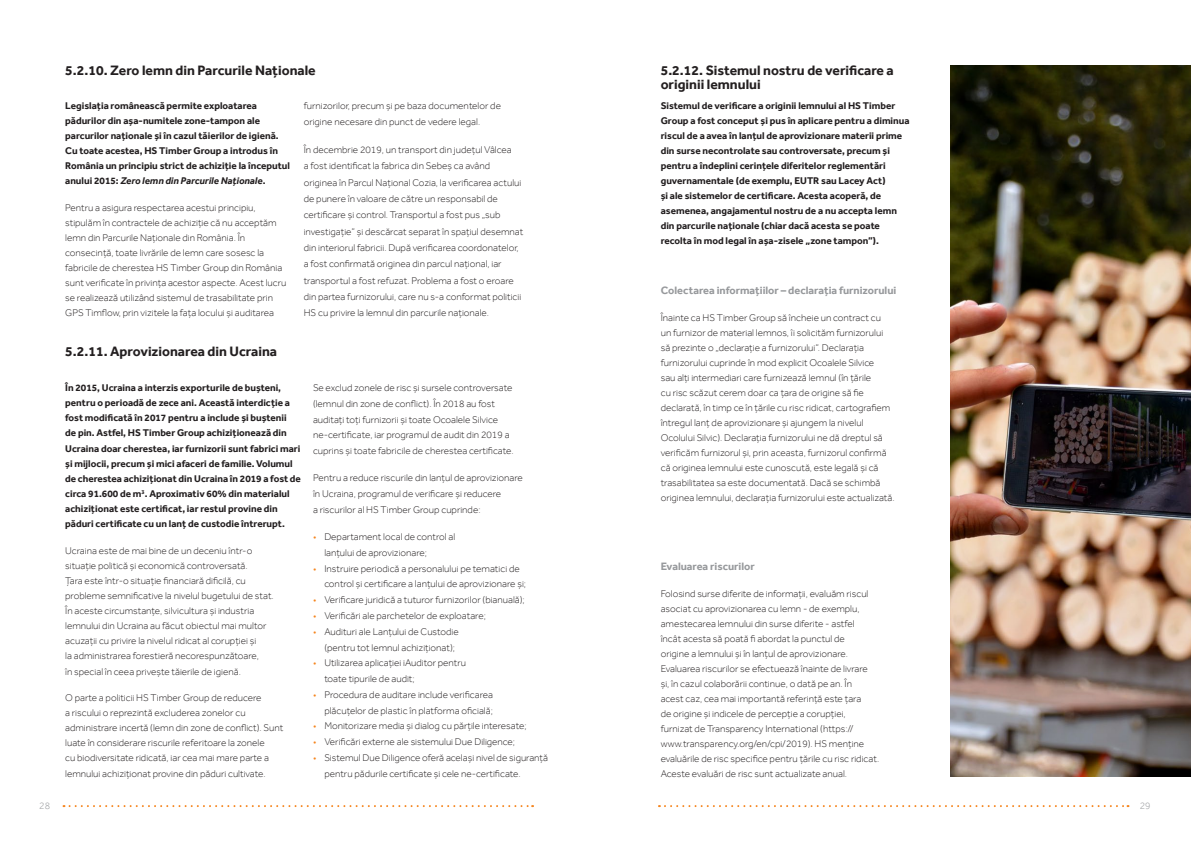
<style>
.page{position:relative;width:1191px;height:842px;background:#fff}
.page>*{position:absolute;margin:0;border:0;box-sizing:border-box;transform-origin:0 0}
.Subtitlu{font:700 14px/14px "Effra";color:#231f20}
.t1{font:700 11px "Effra";color:#97999c}
.t2{font:300 10px/15px "Effra";color:#231f20}
.t3{font:700 10px/15px "Effra";color:#231f20}
.t4{font:300 10px "Effra";color:#97999c}
.s1{font-style:italic}
.s2{color:#f6861f}
</style>
<div class="page">
<svg style="left:63px;top:805px;width:470px;height:2px"></svg>
<svg style="left:659px;top:805px;width:469px;height:2px"></svg>
<img style="left:951px;top:65px;width:240px;height:712px">
<p class="Subtitlu" style="left:65px;top:63px;width:252px">5.2.10. Zero lemn din Parcurile Naționale</p>
<p class="Subtitlu" style="left:660px;top:63px;width:235px">5.2.12. Sistemul nostru de verificare a originii lemnului</p>
<p class="t3" style="left:65px;top:98px;width:226px">Legislația românească permite exploatarea pădurilor din așa-numitele zone-tampon ale parcurilor naționale și în cazul tăierilor de igienă.<br>Cu toate acestea, HS Timber Group a introdus în România un principiu strict de achiziție la începutul anului 2015: <span class="s1">Zero lemn din Parcurile Naționale</span>.</p>
<p class="t2" style="left:65px;top:200px;width:223px">Pentru a asigura respectarea acestui principiu, stipulăm în contractele de achiziție că nu acceptăm lemn din Parcurile Naționale din România. În consecință, toate livrările de lemn care sosesc la fabricile de cherestea HS Timber Group din România sunt verificate în privința acestor aspecte. Acest lucru se realizează utilizând sistemul de trasabilitate prin GPS Timflow, prin vizitele la fața locului și auditarea</p>
<p class="Subtitlu" style="left:65px;top:345px;width:213px">5.2.11. Aprovizionarea din Ucraina</p>
<p class="t2" style="left:304px;top:98px;width:199px;line-height:16.3px">furnizorilor, precum și pe baza documentelor de origine necesare din punct de vedere legal.</p>
<p class="t2" style="left:304px;top:141px;width:221px;line-height:16.3px">În decembrie 2019, un transport din județul Vâlcea<br>a fost identificat la fabrica din Sebeș ca având originea în Parcul Național Cozia, la verificarea actului de punere în valoare de către un responsabil de certificare și control. Transportul a fost pus „sub investigație” și descărcat separat în spațiul desemnat din interiorul fabricii. După verificarea coordonatelor, a fost confirmată originea din parcul național, iar transportul a fost refuzat. Problema a fost o eroare din partea furnizorului, care nu s-a conformat politicii HS cu privire la lemnul din parcurile naționale.</p>
<p class="t3" style="left:65px;top:380px;width:237px">În 2015, Ucraina a interzis exporturile de bușteni, pentru o perioadă de zece ani. Această interdicție a fost modificată în 2017 pentru a include și buștenii<br>de pin. Astfel, HS Timber Group achiziționează din Ucraina doar cherestea, iar furnizorii sunt fabrici mari și mijlocii, precum și mici afaceri de familie. Volumul de cherestea achiziționat din Ucraina în 2019 a fost de circa 91.600 de m<sup>3</sup>. Aproximativ 60% din materialul achiziționat este certificat, iar restul provine din păduri certificate cu un lanț de custodie întrerupt.</p>
<p class="t2" style="left:65px;top:542px;width:210px">Ucraina este de mai bine de un deceniu într-o situație politică și economică controversată.<br>Țara este într-o situație financiară dificilă, cu probleme semnificative la nivelul bugetului de stat.<br>În aceste circumstanțe, silvicultura și industria lemnului din Ucraina au făcut obiectul mai multor acuzații cu privire la nivelul ridicat al corupției și<br>la administrarea forestieră necorespunzătoare,<br>în special în ceea privește tăierile de igienă.</p>
<p class="t2" style="left:65px;top:690px;width:220px">O parte a politicii HS Timber Group de reducere<br>a riscului o reprezintă excluderea zonelor cu administrare incertă (lemn din zone de conflict). Sunt luate în considerare riscurile referitoare la zonele<br>cu biodiversitate ridicată, iar cea mai mare parte a lemnului achiziționat provine din păduri cultivate.</p>
<p class="t2" style="left:313px;top:380px;width:202px;line-height:15.8px">Se exclud zonele de risc și sursele controversate (lemnul din zone de conflict). În 2018 au fost auditați toți furnizorii și toate Ocoalele Silvice ne-certificate, iar programul de audit din 2019 a cuprins și toate fabricile de cherestea certificate.</p>
<p class="t2" style="left:313px;top:470px;width:211px;line-height:15.8px">Pentru a reduce riscurile din lanțul de aprovizionare în Ucraina, programul de verificare și reducere<br>a riscurilor al HS Timber Group cuprinde:</p>
<p class="t2" style="left:324px;top:529px;width:132px;line-height:15.8px;text-indent:-11px"><span class="s2">•</span> Departament local de control al lanțului de aprovizionare;</p>
<p class="t2" style="left:324px;top:560px;width:203px;line-height:15.8px;text-indent:-11px"><span class="s2">•</span> Instruire periodică a personalului pe tematici de control și certificare a lanțului de aprovizionare și;</p>
<p class="t2" style="left:313px;top:592px;width:213px"><span class="s2">•</span> Verificare juridică a tuturor furnizorilor (bianuală);</p>
<p class="t2" style="left:313px;top:608px;width:174px"><span class="s2">•</span> Verificări ale parchetelor de exploatare;</p>
<p class="t2" style="left:324px;top:623px;width:136px;line-height:15.8px;text-indent:-11px"><span class="s2">•</span> Audituri ale Lanțului de Custodie (pentru tot lemnul achiziționat);</p>
<p class="t2" style="left:324px;top:655px;width:143px;line-height:15.8px;text-indent:-11px"><span class="s2">•</span> Utilizarea aplicației iAuditor pentru toate tipurile de audit;</p>
<p class="t2" style="left:313px;top:686px;width:182px;line-height:15.8px;text-align:right"><span class="s2">•</span> Procedura de auditare include verificarea plăcuțelor de plastic în platforma oficială;</p>
<p class="t2" style="left:313px;top:718px;width:215px"><span class="s2">•</span> Monitorizare media și dialog cu părțile interesate;</p>
<p class="t2" style="left:313px;top:734px;width:204px"><span class="s2">•</span> Verificări externe ale sistemului Due Diligence;</p>
<p class="t2" style="left:324px;top:750px;width:225px;line-height:15.8px;text-indent:-11px"><span class="s2">•</span> Sistemul Due Diligence oferă același nivel de siguranță pentru pădurile certificate și cele ne-certificate.</p>
<p class="t3" style="left:660px;top:98px;width:250px">Sistemul de verificare a originii lemnului al HS Timber Group a fost conceput și pus în aplicare pentru a diminua riscul de a avea în lanțul de aprovizionare materii prime din surse necontrolate sau controversate, precum și pentru a îndeplini cerințele diferitelor reglementări guvernamentale (de exemplu, EUTR sau Lacey Act)<br>și ale sistemelor de certificare. Acesta acoperă, de asemenea, angajamentul nostru de a nu accepta lemn din parcurile naționale (chiar dacă acesta se poate recolta în mod legal în așa-zisele „zone tampon”).</p>
<p class="t1" style="left:660px;top:284px;width:237px">Colectarea informațiilor – declarația furnizorului</p>
<p class="t2" style="left:660px;top:310px;width:235px">Înainte ca HS Timber Group să încheie un contract cu<br>un furnizor de material lemnos, îi solicităm furnizorului să prezinte o „declarație a furnizorului”. Declarația furnizorului cuprinde în mod explicit Ocoalele Silvice<br>sau alți intermediari care furnizează lemnul (în țările<br>cu risc scăzut cerem doar ca țara de origine să fie declarată, în timp ce în țările cu risc ridicat, cartografiem întregul lanț de aprovizionare și ajungem la nivelul Ocolului Silvic). Declarația furnizorului ne dă dreptul să verificăm furnizorul și, prin aceasta, furnizorul confirmă că originea lemnului este cunoscută, este legală și că trasabilitatea sa este documentată. Dacă se schimbă originea lemnului, declarația furnizorului este actualizată.</p>
<p class="t1" style="left:660px;top:560px;width:96px">Evaluarea riscurilor</p>
<p class="t2" style="left:660px;top:586px;width:220px">Folosind surse diferite de informații, evaluăm riscul asociat cu aprovizionarea cu lemn - de exemplu, amestecarea lemnului din surse diferite - astfel<br>încât acesta să poată fi abordat la punctul de<br>origine a lemnului și în lanțul de aprovizionare.<br>Evaluarea riscurilor se efectuează înainte de livrare<br>și, în cazul colaborării continue, o dată pe an. În<br>acest caz, cea mai importantă referință este țara<br>de origine și indicele de percepție a corupției, furnizat de Transparency International (https:// www.transparency.org/en/cpi/2019). HS menține evaluările de risc specifice pentru țările cu risc ridicat.<br>Aceste evaluări de risc sunt actualizate anual.</p>
<p class="t4" style="left:39px;top:800px;width:12px">28</p>
<p class="t4" style="left:1139px;top:800px;width:12px">29</p>
</div>
